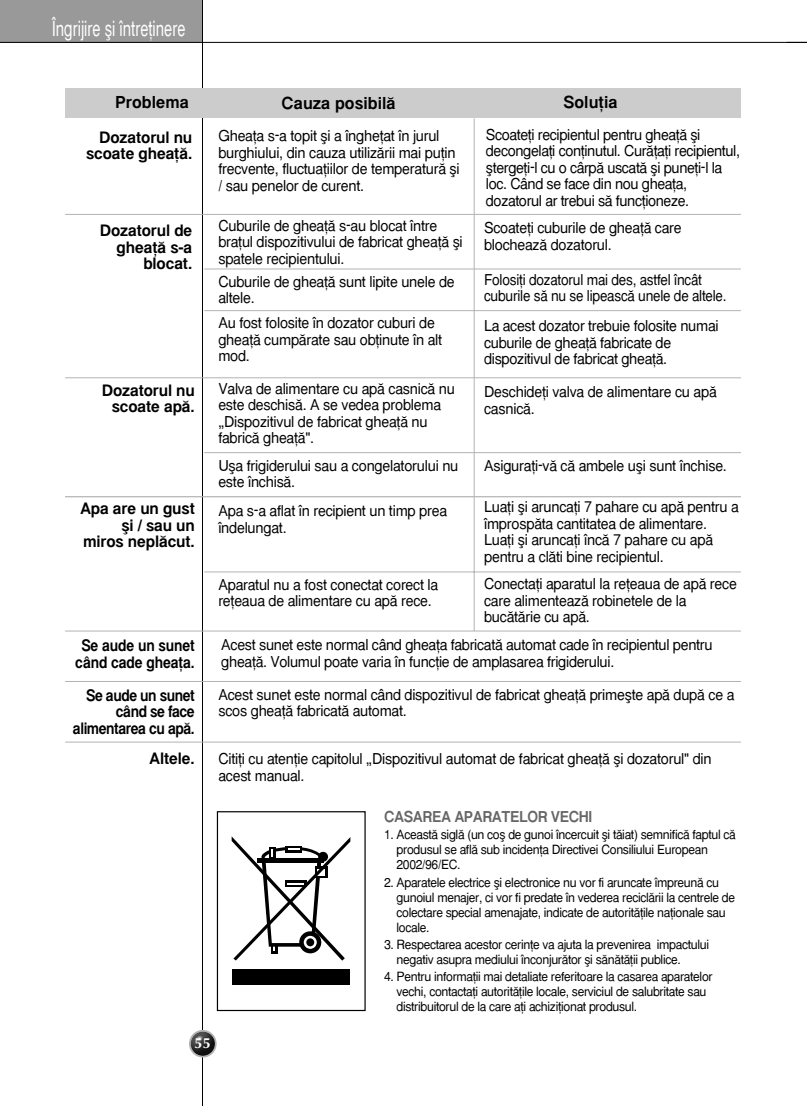
<style>
.page{position:relative;width:807px;height:1106px;background:#fff}
.page>*{position:absolute;margin:0;border:0;box-sizing:border-box;transform-origin:0 0}
.t1{font:21px "Euro Slavic Sans";color:#fff;scale:.7 1}
.t2{font:700 16.5px "Euro Slavic Sans";color:#000}
.t3{font:700 15.75px/16.5px "Euro Slavic Sans";letter-spacing:-.01em;color:#000;text-align:right}
.t4{font:700 15.75px/16.5px "Euro Slavic Sans";letter-spacing:-.035em;color:#000;text-align:right;scale:.9 1}
.t5{font:700 15.75px/16.5px "Euro Slavic Sans";letter-spacing:-.01em;color:#000;text-align:center;scale:.9 1}
.t6{font:15px/16.5px "Euro Slavic Sans";letter-spacing:-.015em;color:#000;scale:.95 1}
.t7{font:15px/16.5px "Euro Slavic Sans";letter-spacing:-.015em;color:#000;scale:.9 1}
.t8{font:700 15px "Euro Slavic Sans";letter-spacing:-.03em;color:#666;scale:.95 1}
.t9{font:700 15px "Optane";color:#fff}
.t10{font:12.75px/15px "Euro Slavic Sans";letter-spacing:-.025em;color:#000;scale:.95 1}
</style>
<div class="page">
<div style="left:0;top:0;width:203px;height:43px;background:#999"></div>
<hr style="left:202px;top:0;width:1px;height:1106px;background:#000">
<div style="left:65px;top:88px;width:676px;height:30px;background:#ccc"></div>
<hr style="left:65px;top:214px;width:676px;height:1px;background:#b3b3b3">
<hr style="left:204px;top:268px;width:537px;height:1px;background:#b3b3b3">
<hr style="left:204px;top:452px;width:537px;height:1px;background:#b3b3b3">
<hr style="left:65px;top:377px;width:676px;height:1px;background:#b3b3b3">
<hr style="left:65px;top:496px;width:676px;height:1px;background:#b3b3b3">
<hr style="left:204px;top:571px;width:537px;height:1px;background:#b3b3b3">
<hr style="left:65px;top:630px;width:676px;height:1px;background:#b3b3b3">
<hr style="left:65px;top:681px;width:676px;height:1px;background:#b3b3b3">
<hr style="left:65px;top:741px;width:676px;height:1px;background:#b3b3b3">
<hr style="left:204px;top:310px;width:537px;height:1px;background:#b3b3b3">
<hr style="left:474px;top:118px;width:1px;height:512px;background:#b3b3b3">
<svg style="left:189px;top:1029px;width:28px;height:28px"></svg>
<img style="left:191px;top:1031px;width:24px;height:24px;border-radius:50%">
<hr style="left:0;top:42px;width:807px;height:1px;background:#000">
<svg style="left:232px;top:837px;width:118px;height:123px"></svg>
<div style="left:232px;top:969px;width:117px;height:15px;background:#000"></div>
<div style="left:217px;top:811px;width:149px;height:200px;border:1px solid #000"></div>
<h1 class="t1" style="left:52px;top:20px;width:193px">•ngrijire ≥i ¶ntre^inere</h1>
<p class="t2" style="left:115px;top:95px;width:75px">Problema</p>
<p class="t3" style="left:86px;top:130px;width:108px">Dozatorul nu scoate ghea^™.</p>
<p class="t3" style="left:100px;top:223px;width:94px">Dozatorul de ghea^™ s-a blocat.</p>
<p class="t3" style="left:102px;top:383px;width:95px">Dozatorul nu scoate ap™.</p>
<p class="t3" style="left:80px;top:501px;width:116px">Apa are un gust ≥i / sau un miros nepl™cut.</p>
<p class="t5" style="left:75px;top:638px;width:134px">Se aude un sunet c&lt;nd cade ghea^a.</p>
<p class="t4" style="left:73px;top:688px;width:137px">Se aude un sunet c&lt;nd se face alimentarea cu ap™.</p>
<p class="t3" style="left:149px;top:751px;width:47px">Altele.</p>
<p class="t2" style="left:282px;top:96px;width:116px">Cauza posibil™</p>
<p class="t6" style="left:218px;top:129px;width:256px">Ghea^a s-a topit ≥i a ¶nghe^at ¶n jurul burghiului, din cauza utiliz™rii mai pu^in frecvente, fluctua^iilor de temperatur™ ≥i / sau penelor de curent.</p>
<p class="t6" style="left:218px;top:219px;width:259px">Cuburile de ghea^™ s-au blocat ¶ntre bra^ul dispozitivului de fabricat ghea^™ ≥i spatele recipientului.</p>
<p class="t2" style="left:564px;top:96px;width:56px">Solu^ia</p>
<p class="t6" style="left:486px;top:127px;width:269px">Scoate^i recipientul pentru ghea^™ ≥i decongela^i con^inutul. Cur™^a^i recipientul, ≥terge^i-l cu o c&lt;rp™ uscat™ ≥i pune^i-l la loc. C&lt;nd se face din nou ghea^a, dozatorul ar trebui s™ func^ioneze.</p>
<p class="t6" style="left:484px;top:221px;width:210px">Scoate^i cuburile de ghea^™ care blocheaz™ dozatorul.</p>
<p class="t7" style="left:484px;top:273px;width:271px">Folosi^i dozatorul mai des, astfel ¶nc&lt;t cuburile s™ nu se lipeasc™ unele de altele.</p>
<p class="t6" style="left:484px;top:319px;width:248px">La acest dozator trebuie folosite numai cuburile de ghea^™ fabricate de dispozitivul de fabricat ghea^™.</p>
<p class="t6" style="left:218px;top:275px;width:250px">Cuburile de ghea^™ sunt lipite unele de altele.</p>
<p class="t6" style="left:218px;top:316px;width:237px">Au fost folosite ¶n dozator cuburi de ghea^™ cump™rate sau ob^inute ¶n alt mod.</p>
<p class="t6" style="left:218px;top:382px;width:250px">Valva de alimentare cu ap™ casnic™ nu este deschis™. A se vedea problema „Dispozitivul de fabricat ghea^™ nu fabric™ ghea^™".</p>
<p class="t6" style="left:218px;top:458px;width:254px">U≥a frigiderului sau a congelatorului nu este ¶nchis™.</p>
<p class="t6" style="left:484px;top:385px;width:246px">Deschide^i valva de alimentare cu ap™ casnic™.</p>
<p class="t6" style="left:484px;top:458px;width:257px">Asigura^i-v™ c™ ambele u≥i sunt ¶nchise.</p>
<p class="t6" style="left:484px;top:500px;width:270px">Lua^i ≥i arunca^i 7 pahare cu ap™ pentru a ¶mprosp™ta cantitatea de alimentare.<br>Lua^i ≥i arunca^i ¶nc™ 7 pahare cu ap™ pentru a cl™ti bine recipientul.</p>
<p class="t6" style="left:484px;top:577px;width:268px">Conecta^i aparatul la re^eaua de ap™ rece care alimenteaz™ robinetele de la buc™t™rie cu ap™.</p>
<p class="t6" style="left:218px;top:504px;width:242px">Apa s-a aflat ¶n recipient un timp prea ¶ndelungat.</p>
<p class="t6" style="left:218px;top:578px;width:233px">Aparatul nu a fost conectat corect la re^eaua de alimentare cu ap™ rece.</p>
<p class="t6" style="left:221px;top:638px;width:519px">Acest sunet este normal c&lt;nd ghea^a fabricat™ automat cade ¶n recipientul pentru ghea^™. Volumul poate varia ¶n func^ie de amplasarea frigiderului.</p>
<p class="t6" style="left:218px;top:687px;width:545px">Acest sunet este normal c&lt;nd dispozitivul de fabricat ghea^™ prime≥te ap™ dup™ ce a scos ghea^™ fabricat™ automat.</p>
<p class="t6" style="left:218px;top:752px;width:521px">Citi^i cu aten^ie capitolul „Dispozitivul automat de fabricat ghea^™ ≥i dozatorul" din acest manual.</p>
<p class="t9" style="left:195px;top:1036px;width:18px">55</p>
<p class="t8" style="left:384px;top:811px;width:221px">CASAREA APARATELOR VECHI</p>
<p class="t10" style="left:397px;top:828px;width:359px;text-indent:-12px">1. Aceast™ sigl™ (un co≥ de gunoi ¶ncercuit ≥i t™iat) semnific™ faptul c™ produsul se afl™ sub inciden^a Directivei Consiliului European<br>2002/96/EC.</p>
<p class="t10" style="left:397px;top:875px;width:358px;text-indent:-12px">2. Aparatele electrice ≥i electronice nu vor fi aruncate ¶mpreun™ cu gunoiul menajer, ci vor fi predate ¶n vederea recicl™rii la centrele de colectare special amenajate, indicate de autorit™^ile na^ionale sau locale.</p>
<p class="t10" style="left:397px;top:937px;width:331px;text-indent:-12px">3. Respectarea acestor cerin^e va ajuta la prevenirea impactului negativ asupra mediului ¶nconjur™tor ≥i s™n™t™^ii publice.</p>
<p class="t10" style="left:397px;top:970px;width:334px;text-indent:-12px">4. Pentru informa^ii mai detaliate referitoare la casarea aparatelor vechi, contacta^i autorit™^ile locale, serviciul de salubritate sau distribuitorul de la care a^i achizi^ionat produsul.</p>
</div>
